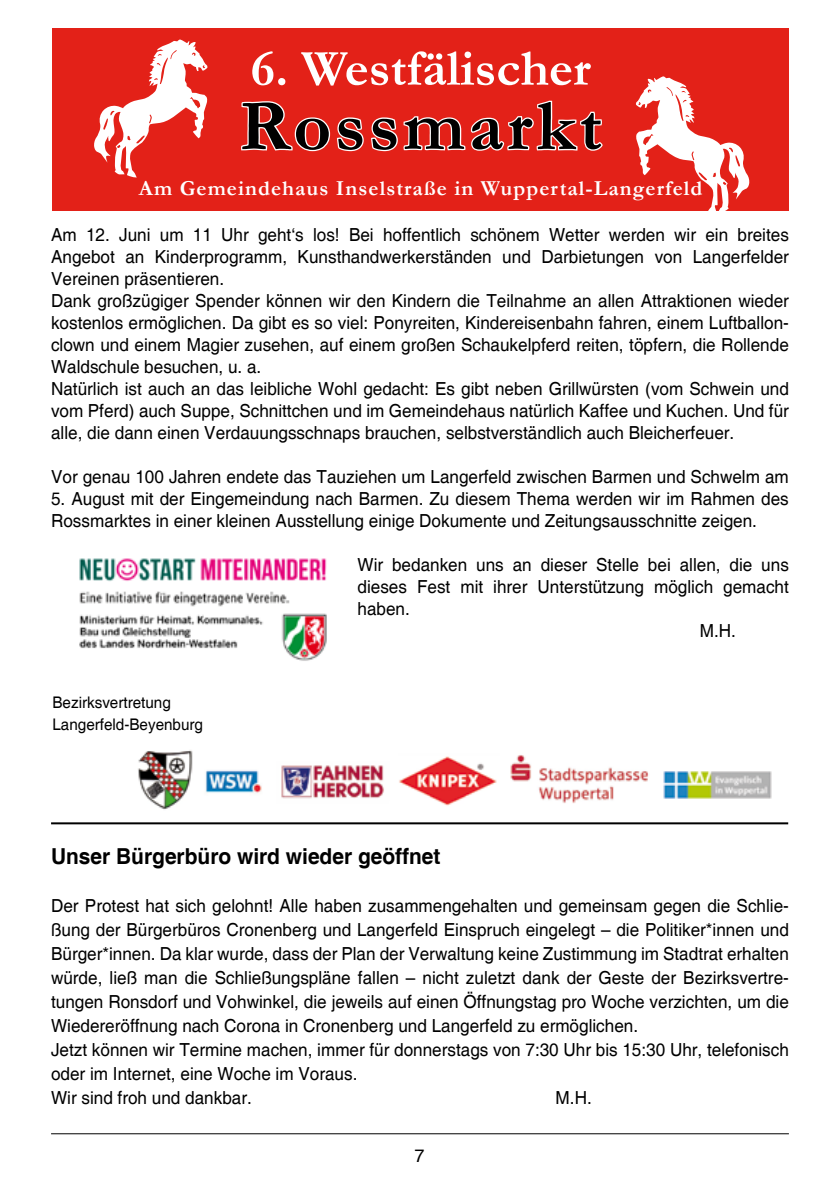
<style>
.page{position:relative;width:840px;height:1191px;background:#fff}
.page>*{position:absolute;margin:0;border:0;box-sizing:border-box;transform-origin:0 0}
.t1{font:700 73px "Garamond";letter-spacing:.05em;color:#000}
.t2{font:700 51.6px "Garamond";color:#fff}
.t3{font:700 22px "Helvetica";color:#000;scale:.95 1}
.t4{font:700 21.4px "Garamond";letter-spacing:.05em;color:#fff}
.t5{font:18px/22px "Helvetica";color:#000;scale:.95 1}
.t6{font:18px "Helvetica";color:#000}
.t7{font:16px/22px "Helvetica";color:#000;scale:.95 1}
</style>
<div class="page">
<hr style="left:51px;top:1133px;width:737px;height:1px;background:#000">
<div style="left:53px;top:28px;width:735px;height:183px;background:#e32118"></div>
<svg style="left:241px;top:100px;width:362px;height:52px"></svg>
<svg style="left:636px;top:76px;width:113px;height:135px"></svg>
<svg style="left:94px;top:39px;width:114px;height:139px"></svg>
<img style="left:138px;top:750px;width:634px;height:60px">
<img style="left:79px;top:558px;width:248px;height:103px">
<hr style="left:51px;top:822px;width:736px;height:2px;background:#000">
<h2 class="t2" style="left:250px;top:33px;width:341px">6. Westfälischer</h2>
<h1 class="t1" style="left:239px;top:77px;width:364px">Rossmarkt</h1>
<p class="t4" style="left:139px;top:174px;width:564px">Am Gemeindehaus Inselstraße in Wuppertal-Langerfeld</p>
<p class="t5" style="left:51px;top:224px;width:777px">Am 12. Juni um 11 Uhr geht‘s los! Bei hoffentlich schönem Wetter werden wir ein breites Angebot an Kinderprogramm, Kunsthandwerkerständen und Darbietungen von Langerfelder Vereinen präsentieren.<br>Dank großzügiger Spender können wir den Kindern die Teilnahme an allen Attraktionen wieder kostenlos ermöglichen. Da gibt es so viel: Ponyreiten, Kindereisenbahn fahren, einem Luftballon&shy;clown und einem Magier zusehen, auf einem großen Schaukelpferd reiten, töpfern, die Rollende Waldschule besuchen, u. a.<br>Natürlich ist auch an das leibliche Wohl gedacht: Es gibt neben Grillwürsten (vom Schwein und vom Pferd) auch Suppe, Schnittchen und im Gemeindehaus natürlich Kaffee und Kuchen. Und für alle, die dann einen Verdauungsschnaps brauchen, selbstverständlich auch Bleicherfeuer.</p>
<p class="t5" style="left:51px;top:466px;width:777px">Vor genau 100 Jahren endete das Tauziehen um Langerfeld zwischen Barmen und Schwelm am</p>
<p class="t5" style="left:51px;top:488px;width:777px">5. August mit der Eingemeindung nach Barmen. Zu diesem Thema werden wir im Rahmen des<br>Rossmarktes in einer kleinen Ausstellung einige Dokumente und Zeitungsausschnitte zeigen.</p>
<p class="t5" style="left:357px;top:554px;width:455px">Wir bedanken uns an dieser Stelle bei allen, die uns</p>
<p class="t5" style="left:357px;top:576px;width:455px">dieses Fest mit ihrer Unterstützung möglich gemacht</p>
<p class="t5" style="left:357px;top:598px;width:57px">haben.</p>
<p class="t5" style="left:699px;top:620px;width:39px">M.H.</p>
<p class="t7" style="left:52px;top:691px;width:160px">Bezirksvertretung<br>Langerfeld-Beyenburg</p>
<p class="t3" style="left:51px;top:842px;width:411px">Unser Bürgerbüro wird wieder geöffnet</p>
<p class="t5" style="left:51px;top:894px;width:777px;line-height:24px">Der Protest hat sich gelohnt! Alle haben zusammengehalten und gemeinsam gegen die Schlie&shy;ßung der Bürgerbüros Cronenberg und Langerfeld Einspruch eingelegt – die Politiker*innen und Bürger*innen. Da klar wurde, dass der Plan der Verwaltung keine Zustimmung im Stadtrat erhalten würde, ließ man die Schließungspläne fallen – nicht zuletzt dank der Geste der Bezirksvertre&shy;tungen Ronsdorf und Vohwinkel, die jeweils auf einen Öffnungstag pro Woche verzichten, um die Wiedereröffnung nach Corona in Cronenberg und Langerfeld zu ermöglichen.<br>Jetzt können wir Termine machen, immer für donnerstags von 7:30 Uhr bis 15:30 Uhr, telefonisch oder im Internet, eine Woche im Voraus.<br>Wir sind froh und dankbar.</p>
<p class="t5" style="left:555px;top:1087px;width:39px">M.H.</p>
<p class="t6" style="left:414px;top:1144px;width:12px">7</p>
</div>
